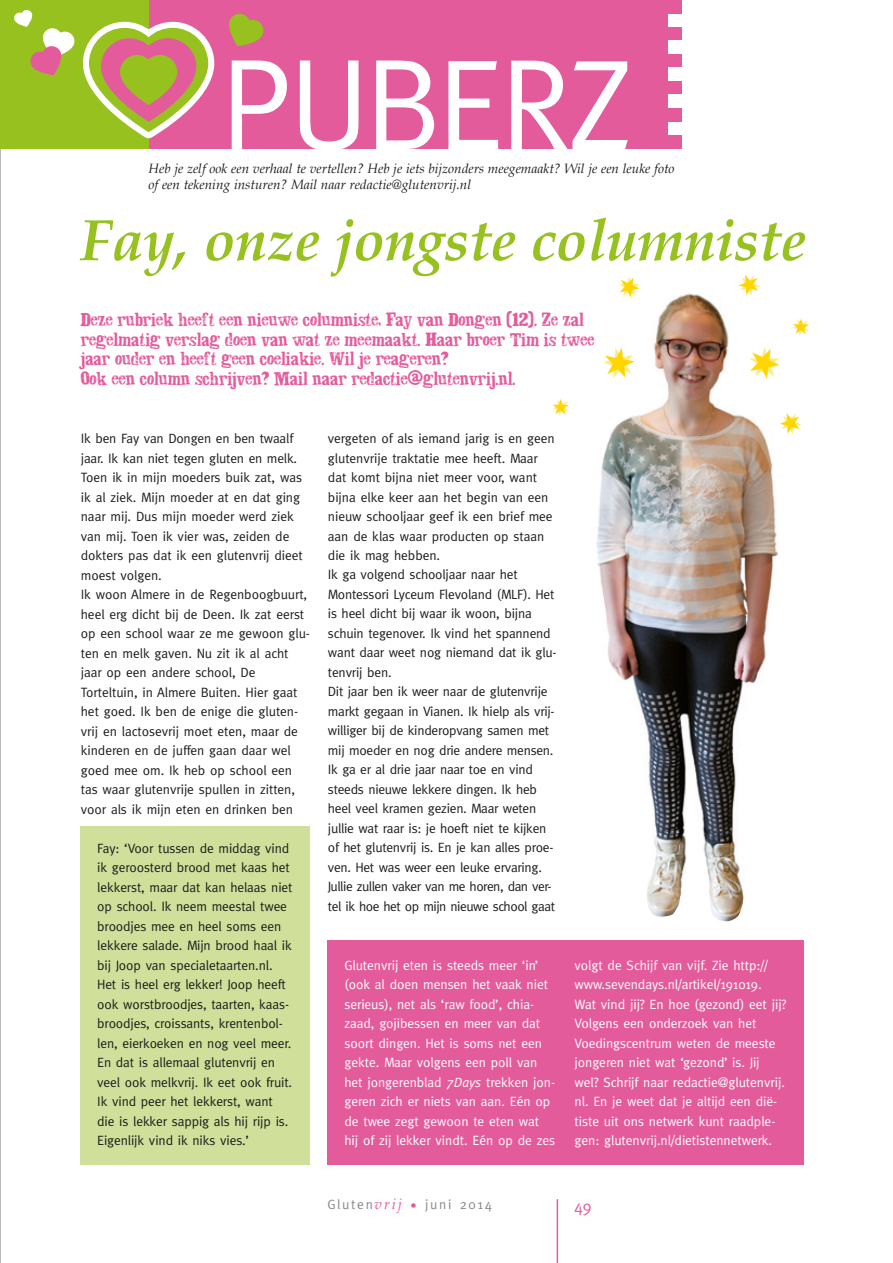
<style>
.page{position:relative;width:893px;height:1263px;background:#fff}
.page>*{position:absolute;margin:0;border:0;box-sizing:border-box;transform-origin:0 0}
.t1{font:129px "Meta";letter-spacing:-.03em;color:#fff}
.t2{font:italic 700 58.5px "Book Antiqua";letter-spacing:-.005em;color:#96c11f}
.t3{font:19.5px/19.5px "Sodom";color:#e45b9c}
.t4{font:16.5px "Meta";color:#e45b9c}
.t5{font:13.5px/19.5px "Meta";letter-spacing:-.01em;color:#1d1d1b}
.t6{font:13.5px/19.5px "Meta";letter-spacing:-.005em;color:#fff}
.t7{font:italic 13.5px "Book Antiqua";color:#1d1d1b}
.t8{font:13.5px "Meta";letter-spacing:.125em;color:#878787}
.s1{font-style:italic}
.s2{font-family:"Book Antiqua";font-style:italic;font-size:15px;color:#e45b9c}
</style>
<div class="page">
<svg style="left:0;top:149px;width:1px;height:1114px"></svg>
<hr style="left:557px;top:1199px;width:1px;height:64px;background:#e45b9c">
<div style="left:80px;top:826px;width:230px;height:339px;background:#d0e09b"></div>
<div style="left:327px;top:940px;width:477px;height:225px;background:#e45b9c"></div>
<img style="left:596px;top:293px;width:183px;height:629px">
<div style="left:0;top:0;width:669px;height:149px;background:#e45b9c"></div>
<div style="left:0;top:0;width:149px;height:149px;background:#96c11f"></div>
<svg style="left:82px;top:21px;width:133px;height:118px"></svg>
<svg style="left:229px;top:13px;width:35px;height:33px"></svg>
<div style="left:668px;top:14px;width:14px;height:13px;background:#fff"></div>
<div style="left:668px;top:27px;width:14px;height:14px;background:#e45b9c"></div>
<div style="left:668px;top:41px;width:14px;height:13px;background:#fff"></div>
<div style="left:668px;top:54px;width:14px;height:14px;background:#e45b9c"></div>
<div style="left:668px;top:68px;width:14px;height:13px;background:#fff"></div>
<div style="left:668px;top:81px;width:14px;height:14px;background:#e45b9c"></div>
<div style="left:668px;top:95px;width:14px;height:13px;background:#fff"></div>
<div style="left:668px;top:108px;width:14px;height:14px;background:#e45b9c"></div>
<div style="left:668px;top:122px;width:14px;height:13px;background:#fff"></div>
<div style="left:668px;top:135px;width:14px;height:14px;background:#e45b9c"></div>
<svg style="left:14px;top:10px;width:61px;height:65px"></svg>
<div style="left:668px;top:0;width:14px;height:14px;background:#e45b9c"></div>
<svg style="left:749px;top:347px;width:31px;height:32px"></svg>
<svg style="left:619px;top:276px;width:21px;height:22px"></svg>
<svg style="left:738px;top:275px;width:22px;height:21px"></svg>
<svg style="left:780px;top:413px;width:22px;height:21px"></svg>
<svg style="left:793px;top:318px;width:16px;height:17px"></svg>
<svg style="left:552px;top:399px;width:17px;height:17px"></svg>
<svg style="left:604px;top:348px;width:31px;height:30px"></svg>
<h1 class="t1" style="left:220px;top:30px;width:414px">PUBERZ</h1>
<p class="t7" style="left:149px;top:177px;width:324px">of een tekening insturen? Mail naar redactie@glutenvrij.nl</p>
<p class="t7" style="left:149px;top:160px;width:527px">Heb je zelf ook een verhaal te vertellen? Heb je iets bijzonders meegemaakt? Wil je een leuke foto</p>
<h2 class="t2" style="left:81px;top:206px;width:726px">Fay, onze jongste columniste</h2>
<p class="t3" style="left:81px;top:310px;width:515px">Deze rubriek heeft een nieuwe columniste, Fay van Dongen (12). Ze zal regelmatig verslag doen van wat ze meemaakt. Haar broer Tim is twee jaar ouder en heeft geen coeliakie. Wil je reageren?<br>Ook een column schrijven? Mail naar redactie@glutenvrij.nl.</p>
<p class="t5" style="left:81px;top:428px;width:231px">Ik ben Fay van Dongen en ben twaalf jaar. Ik kan niet tegen gluten en melk.<br>Toen ik in mijn moeders buik zat, was ik al ziek. Mijn moeder at en dat ging naar mij. Dus mijn moeder werd ziek van mij. Toen ik vier was, zeiden de dokters pas dat ik een glutenvrij dieet moest volgen.<br>Ik woon Almere in de Regenboogbuurt, heel erg dicht bij de Deen. Ik zat eerst op een school waar ze me gewoon glu&shy;ten en melk gaven. Nu zit ik al acht jaar op een andere school, De Torteltuin, in Almere Buiten. Hier gaat het goed. Ik ben de enige die gluten&shy;vrij en lactosevrij moet eten, maar de kinderen en de juffen gaan daar wel goed mee om. Ik heb op school een tas waar glutenvrije spullen in zitten, voor als ik mijn eten en drinken ben</p>
<p class="t5" style="left:328px;top:428px;width:230px">vergeten of als iemand jarig is en geen glutenvrije traktatie mee heeft. Maar dat komt bijna niet meer voor, want bijna elke keer aan het begin van een nieuw schooljaar geef ik een brief mee aan de klas waar producten op staan die ik mag hebben.<br>Ik ga volgend schooljaar naar het Montessori Lyceum Flevoland (MLF). Het is heel dicht bij waar ik woon, bijna schuin tegenover. Ik vind het spannend want daar weet nog niemand dat ik glu&shy;tenvrij ben.<br>Dit jaar ben ik weer naar de glutenvrije markt gegaan in Vianen. Ik hielp als vrij&shy;williger bij de kinderopvang samen met mij moeder en nog drie andere mensen.<br>Ik ga er al drie jaar naar toe en vind steeds nieuwe lekkere dingen. Ik heb heel veel kramen gezien. Maar weten jullie wat raar is: je hoeft niet te kijken of het glutenvrij is. En je kan alles proe&shy;ven. Het was weer een leuke ervaring.<br>Jullie zullen vaker van me horen, dan ver&shy;tel ik hoe het op mijn nieuwe school gaat</p>
<p class="t5" style="left:97px;top:838px;width:197px">Fay: ‘Voor tussen de middag vind ik geroosterd brood met kaas het lekkerst, maar dat kan helaas niet op school. Ik neem meestal twee broodjes mee en heel soms een lekkere salade. Mijn brood haal ik bij Joop van specialetaarten.nl.<br>Het is heel erg lekker! Joop heeft ook worstbroodjes, taarten, kaas&shy;broodjes, croissants, krentenbol&shy;len, eierkoeken en nog veel meer.<br>En dat is allemaal glutenvrij en veel ook melkvrij. Ik eet ook fruit.<br>Ik vind peer het lekkerst, want die is lekker sappig als hij rijp is.<br>Eigenlijk vind ik niks vies.’</p>
<p class="t6" style="left:344px;top:955px;width:212px">Glutenvrij eten is steeds meer ‘in’ (ook al doen mensen het vaak niet serieus), net als ‘raw food’, chia&shy;zaad, gojibessen en meer van dat soort dingen. Het is soms net een gekte. Maar volgens een poll van het jongerenblad <span class="s1">7Days</span> trekken jon&shy;geren zich er niets van aan. Eén op de twee zegt gewoon te eten wat hij of zij lekker vindt. Eén op de zes</p>
<p class="t6" style="left:575px;top:955px;width:213px">volgt de Schijf van vijf. Zie http:// www.sevendays.nl/artikel/191019.<br>Wat vind jij? En hoe (gezond) eet jij?<br>Volgens een onderzoek van het Voedingscentrum weten de meeste jongeren niet wat ‘gezond’ is. Jij wel? Schrijf naar redactie@glutenvrij. nl. En je weet dat je altijd een dië&shy;tiste uit ons netwerk kunt raadple&shy;gen: glutenvrij.nl/dietistennetwerk.</p>
<p class="t8" style="left:327px;top:1196px;width:166px">Gluten<span class="s2">vrij •</span> juni 2014</p>
<p class="t4" style="left:574px;top:1197px;width:19px">49</p>
</div>
